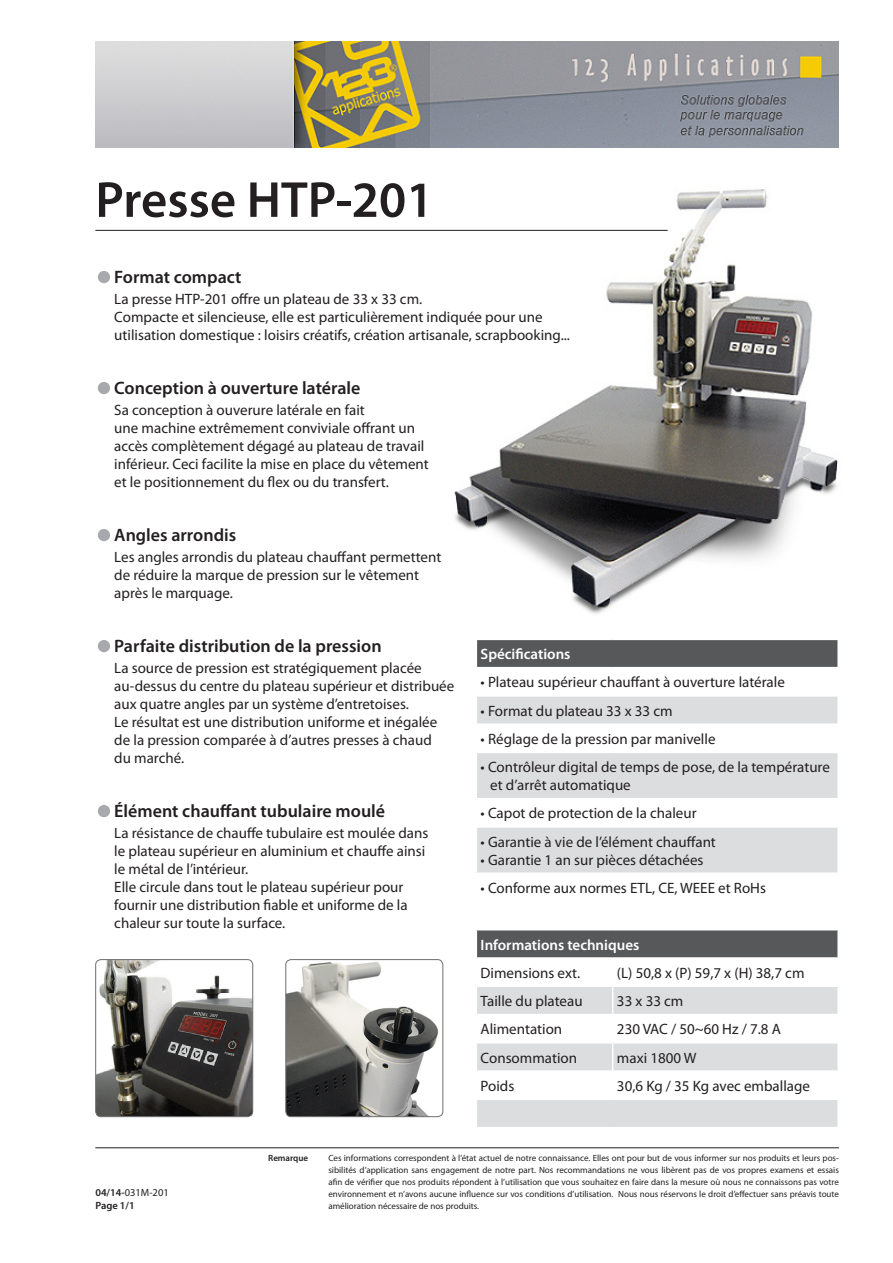
<style>
.page{position:relative;width:893px;height:1263px;background:#fff}
.page>*{position:absolute;margin:0;border:0;box-sizing:border-box;transform-origin:0 0}
.t1{font:600 51px "Myriad Pro";color:#231f20}
.t2{font:600 18px "Myriad Pro";color:#231f20}
.t3{font:15px/18px "Myriad Pro";color:#231f20}
.t4{font:600 15px "Myriad Pro";color:#fff}
.t5{font:600 10.5px/12.6px "Myriad Pro";color:#231f20}
.t6{font:9px/12px "Myriad Pro";color:#231f20;text-align:justify}
.t7{font:600 9px "Myriad Pro";color:#231f20}
.s1{font-weight:400}
</style>
<div class="page">
<img style="left:95px;top:42px;width:744px;height:105px">
<img style="left:425px;top:189px;width:413px;height:425px">
<img style="left:96px;top:959px;width:157px;height:158px">
<div style="left:95px;top:959px;width:158px;height:158px;border:1px solid #6c6d70;border-radius:5px"></div>
<img style="left:286px;top:959px;width:157px;height:158px">
<div style="left:285px;top:959px;width:158px;height:158px;border:1px solid #6c6d70;border-radius:5px"></div>
<svg style="left:477px;top:640px;width:360px;height:27px;background:#58595b"></svg>
<svg style="left:477px;top:697px;width:360px;height:430px;fill:#dcdddf"></svg>
<hr style="left:476px;top:901px;width:137px;height:1px;background:#fff">
<hr style="left:613px;top:901px;width:226px;height:1px;background:#fff">
<hr style="left:476px;top:929px;width:137px;height:1px;background:#fff">
<hr style="left:613px;top:929px;width:226px;height:1px;background:#fff">
<hr style="left:476px;top:957px;width:137px;height:2px;background:#fff">
<hr style="left:613px;top:957px;width:226px;height:2px;background:#fff">
<hr style="left:476px;top:985px;width:137px;height:2px;background:#fff">
<hr style="left:613px;top:985px;width:226px;height:2px;background:#fff">
<hr style="left:476px;top:723px;width:137px;height:2px;background:#fff">
<hr style="left:613px;top:723px;width:226px;height:2px;background:#fff">
<hr style="left:476px;top:1098px;width:137px;height:2px;background:#fff">
<hr style="left:613px;top:1098px;width:226px;height:2px;background:#fff">
<hr style="left:476px;top:752px;width:137px;height:1px;background:#fff">
<hr style="left:613px;top:752px;width:226px;height:1px;background:#fff">
<hr style="left:476px;top:798px;width:137px;height:1px;background:#fff">
<hr style="left:613px;top:798px;width:226px;height:1px;background:#fff">
<hr style="left:476px;top:826px;width:137px;height:2px;background:#fff">
<hr style="left:613px;top:826px;width:226px;height:2px;background:#fff">
<hr style="left:476px;top:872px;width:137px;height:2px;background:#fff">
<hr style="left:613px;top:872px;width:226px;height:2px;background:#fff">
<hr style="left:476px;top:1014px;width:137px;height:1px;background:#fff">
<hr style="left:613px;top:1014px;width:226px;height:1px;background:#fff">
<hr style="left:476px;top:1042px;width:137px;height:1px;background:#fff">
<hr style="left:613px;top:1042px;width:226px;height:1px;background:#fff">
<hr style="left:476px;top:1070px;width:137px;height:2px;background:#fff">
<hr style="left:613px;top:1070px;width:226px;height:2px;background:#fff">
<svg style="left:612px;top:959px;width:1px;height:139px"></svg>
<hr style="left:95px;top:1147px;width:744px;height:1px;background:#231f20">
<div style="left:98px;top:271px;width:12px;height:12px;background:#a8a9ad;border-radius:50%"></div>
<div style="left:98px;top:382px;width:12px;height:12px;background:#a8a9ad;border-radius:50%"></div>
<div style="left:98px;top:529px;width:12px;height:12px;background:#a8a9ad;border-radius:50%"></div>
<div style="left:98px;top:640px;width:12px;height:12px;background:#a8a9ad;border-radius:50%"></div>
<div style="left:98px;top:805px;width:12px;height:12px;background:#a8a9ad;border-radius:50%"></div>
<hr style="left:95px;top:230px;width:573px;height:1px;background:#231f20">
<h1 class="t1" style="left:95px;top:167px;width:340px">Presse HTP-201</h1>
<p class="t2" style="left:114px;top:266px;width:129px">Format compact</p>
<p class="t3" style="left:114px;top:290px;width:457px">La presse HTP-201 offre un plateau de 33 x 33 cm.<br>Compacte et silencieuse, elle est particulièrement indiquée pour une utilisation domestique : loisirs créatifs, création artisanale, scrapbooking...</p>
<p class="t2" style="left:114px;top:377px;width:248px">Conception à ouverture latérale</p>
<p class="t3" style="left:114px;top:401px;width:316px">Sa conception à ouverure latérale en fait<br>une machine extrêmement conviviale offrant un accès complètement dégagé au plateau de travail inférieur. Ceci facilite la mise en place du vêtement et le positionnement du flex ou du transfert.</p>
<p class="t2" style="left:114px;top:524px;width:123px">Angles arrondis</p>
<p class="t3" style="left:114px;top:548px;width:328px">Les angles arrondis du plateau chauffant permettent de réduire la marque de pression sur le vêtement après le marquage.</p>
<p class="t2" style="left:114px;top:635px;width:269px">Parfaite distribution de la pression</p>
<p class="t3" style="left:114px;top:659px;width:341px">La source de pression est stratégiquement placée au-dessus du centre du plateau supérieur et distribuée aux quatre angles par un système d’entretoises.<br>Le résultat est une distribution uniforme et inégalée de la pression comparée à d’autres presses à chaud<br>du marché.</p>
<p class="t2" style="left:114px;top:800px;width:272px">Élément chauffant tubulaire moulé</p>
<p class="t3" style="left:114px;top:824px;width:316px">La résistance de chauffe tubulaire est moulée dans le plateau supérieur en aluminium et chauffe ainsi le métal de l’intérieur.<br>Elle circule dans tout le plateau supérieur pour fournir une distribution fiable et uniforme de la chaleur sur toute la surface.</p>
<p class="t4" style="left:481px;top:644px;width:91px">Spécifications</p>
<p class="t3" style="left:481px;top:673px;width:306px">• Plateau supérieur chauffant à ouverture latérale</p>
<p class="t3" style="left:481px;top:701px;width:193px">• Format du plateau 33 x 33 cm</p>
<p class="t3" style="left:481px;top:730px;width:236px">• Réglage de la pression par manivelle</p>
<p class="t3" style="left:490px;top:758px;width:341px;text-indent:-10px">• Contrôleur digital de temps de pose, de la température et d’arrêt automatique</p>
<p class="t3" style="left:481px;top:804px;width:217px">• Capot de protection de la chaleur</p>
<p class="t3" style="left:481px;top:832px;width:237px">• Garantie à vie de l’élément chauffant</p>
<p class="t3" style="left:481px;top:850px;width:224px">• Garantie 1 an sur pièces détachées</p>
<p class="t3" style="left:481px;top:879px;width:287px">• Conforme aux normes ETL, CE, WEEE et RoHs</p>
<p class="t5" style="left:95px;top:1186px;width:75px">04/14-<span class="s1">031M-201<br></span>Page 1/1</p>
<p class="t4" style="left:481px;top:935px;width:160px">Informations techniques</p>
<p class="t3" style="left:481px;top:963px;width:101px">Dimensions ext.</p>
<p class="t3" style="left:617px;top:963px;width:189px">(L) 50,8 x (P) 59,7 x (H) 38,7 cm</p>
<p class="t3" style="left:481px;top:992px;width:104px">Taille du plateau</p>
<p class="t3" style="left:617px;top:992px;width:68px">33 x 33 cm</p>
<p class="t3" style="left:481px;top:1020px;width:83px">Alimentation</p>
<p class="t3" style="left:617px;top:1020px;width:166px">230 VAC / 50~60 Hz / 7.8 A</p>
<p class="t3" style="left:481px;top:1048px;width:98px">Consommation</p>
<p class="t3" style="left:617px;top:1048px;width:81px">maxi 1800 W</p>
<p class="t3" style="left:481px;top:1076px;width:35px">Poids</p>
<p class="t3" style="left:617px;top:1076px;width:195px">30,6 Kg / 35 Kg avec emballage</p>
<p class="t7" style="left:268px;top:1152px;width:42px">Remarque</p>
<p class="t6" style="left:328px;top:1152px;width:512px">Ces informations correspondent à l’état actuel de notre connaissance. Elles ont pour but de vous informer sur nos produits et leurs pos&shy;sibilités d’application sans engagement de notre part. Nos recommandations ne vous libèrent pas de vos propres examens et essais afin de vérifier que nos produits répondent à l’utilisation que vous souhaitez en faire dans la mesure où nous ne connaissons pas votre environnement et n’avons aucune influence sur vos conditions d’utilisation. Nous nous réservons le droit d’effectuer sans préavis toute amélioration nécessaire de nos produits.</p>
</div>
